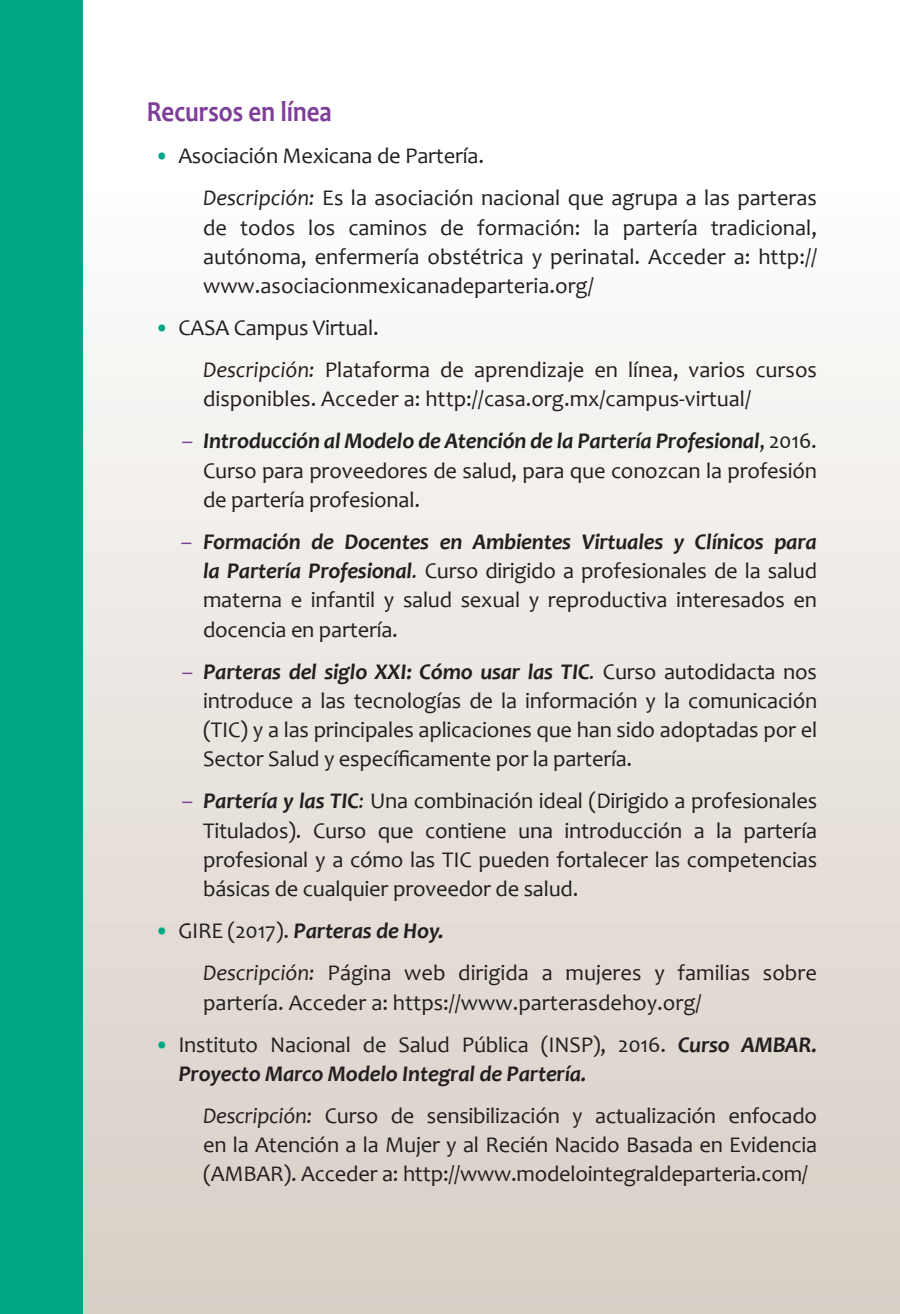
<style>
.page{position:relative;width:900px;height:1314px;background:#fff}
.page>*{position:absolute;margin:0;border:0;box-sizing:border-box;transform-origin:0 0}
.t1{font:700 29.25px "Candara";color:#7e3e98;scale:.85 1}
.t2{font:22.5px/29.2px "Candara";letter-spacing:-.01em;color:#231f20;text-align:justify}
.t3{font:italic 700 22.5px/29.2px "Candara";letter-spacing:-.01em;color:#231f20}
.s1{color:#00a786}
.s2{font-style:italic}
.s3{color:#7e3e98}
.s4{font-weight:700;font-style:italic}
.s5{font-weight:400;font-style:normal;color:#00a786}
.s6{font-weight:400;font-style:normal}
</style>
<div class="page">
<div style="left:19px;top:0;width:880px;height:1314px;background:linear-gradient(to bottom,#fff,#d7cec4)"></div>
<div style="left:0;top:0;width:19px;height:1314px;background:#00a786"></div>
<div style="left:19px;top:0;width:64px;height:1314px;background:#00a786"></div>
<h1 class="t1" style="left:147px;top:93px;width:219px">Recursos en línea</h1>
<p class="t2" style="left:203px;top:135px;width:615px;line-height:42.1px;text-indent:-49px"><span class="s1">•</span> Asociación Mexicana de Partería.<br><span class="s2">Descripción:</span> Es la asociación nacional que agrupa a las parteras</p>
<p class="t2" style="left:203px;top:212px;width:615px">de todos los caminos de formación: la partería tradicional, autónoma, enfermería obstétrica y perinatal. Acceder a: http:// www.asociacionmexicanadeparteria.org/</p>
<p class="t2" style="left:203px;top:307px;width:615px;line-height:42.1px;text-indent:-49px"><span class="s1">•</span> CASA Campus Virtual.<br><span class="s2">Descripción:</span> Plataforma de aprendizaje en línea, varios cursos</p>
<p class="t2" style="left:203px;top:384px;width:549px">disponibles. Acceder a: http://casa.org.mx/campus-virtual/</p>
<p class="t2" style="left:203px;top:426px;width:615px;text-indent:-21px"><span class="s3">–</span> <span class="s4">Introducción al Modelo de Atención de la Partería Profesional</span>, 2016.<br>Curso para proveedores de salud, para que conozcan la profesión de partería profesional.</p>
<p class="t2" style="left:203px;top:527px;width:615px;text-indent:-22px"><span class="s3">–</span> <span class="s4">Formación de Docentes en Ambientes Virtuales y Clínicos para la Partería Profesional</span><span class="s2">.</span> Curso dirigido a profesionales de la salud materna e infantil y salud sexual y reproductiva interesados en docencia en partería.</p>
<p class="t2" style="left:203px;top:656px;width:615px;text-indent:-21px"><span class="s3">–</span> <span class="s4">Parteras del siglo XXI: Cómo usar las TIC</span><span class="s2">.</span> Curso autodidacta nos introduce a las tecnologías de la información y la comunicación (TIC) y a las principales aplicaciones que han sido adoptadas por el Sector Salud y específicamente por la partería.</p>
<p class="t2" style="left:203px;top:786px;width:615px;text-indent:-21px"><span class="s3">–</span> <span class="s4">Partería y las TIC</span><span class="s2">:</span> Una combinación ideal (Dirigido a profesionales Titulados). Curso que contiene una introducción a la partería profesional y a cómo las TIC pueden fortalecer las competencias básicas de cualquier proveedor de salud.</p>
<p class="t2" style="left:203px;top:910px;width:615px;line-height:42.1px;text-indent:-49px"><span class="s1">•</span> GIRE (2017). <span class="s4">Parteras de Hoy.<br></span><span class="s2">Descripción:</span> Página web dirigida a mujeres y familias sobre</p>
<p class="t2" style="left:203px;top:987px;width:500px">partería. Acceder a: https://www.parterasdehoy.org/</p>
<p class="t3" style="left:178px;top:1029px;width:640px;text-indent:-24px"><span class="s5">•</span> <span class="s6">Instituto Nacional de Salud Pública (INSP), 2016.</span> Curso AMBAR.<br>Proyecto Marco Modelo Integral de Partería.</p>
<p class="t2" style="left:203px;top:1101px;width:615px"><span class="s2">Descripción:</span> Curso de sensibilización y actualización enfocado en la Atención a la Mujer y al Recién Nacido Basada en Evidencia (AMBAR). Acceder a: http://www.modelointegraldeparteria.com/</p>
</div>
